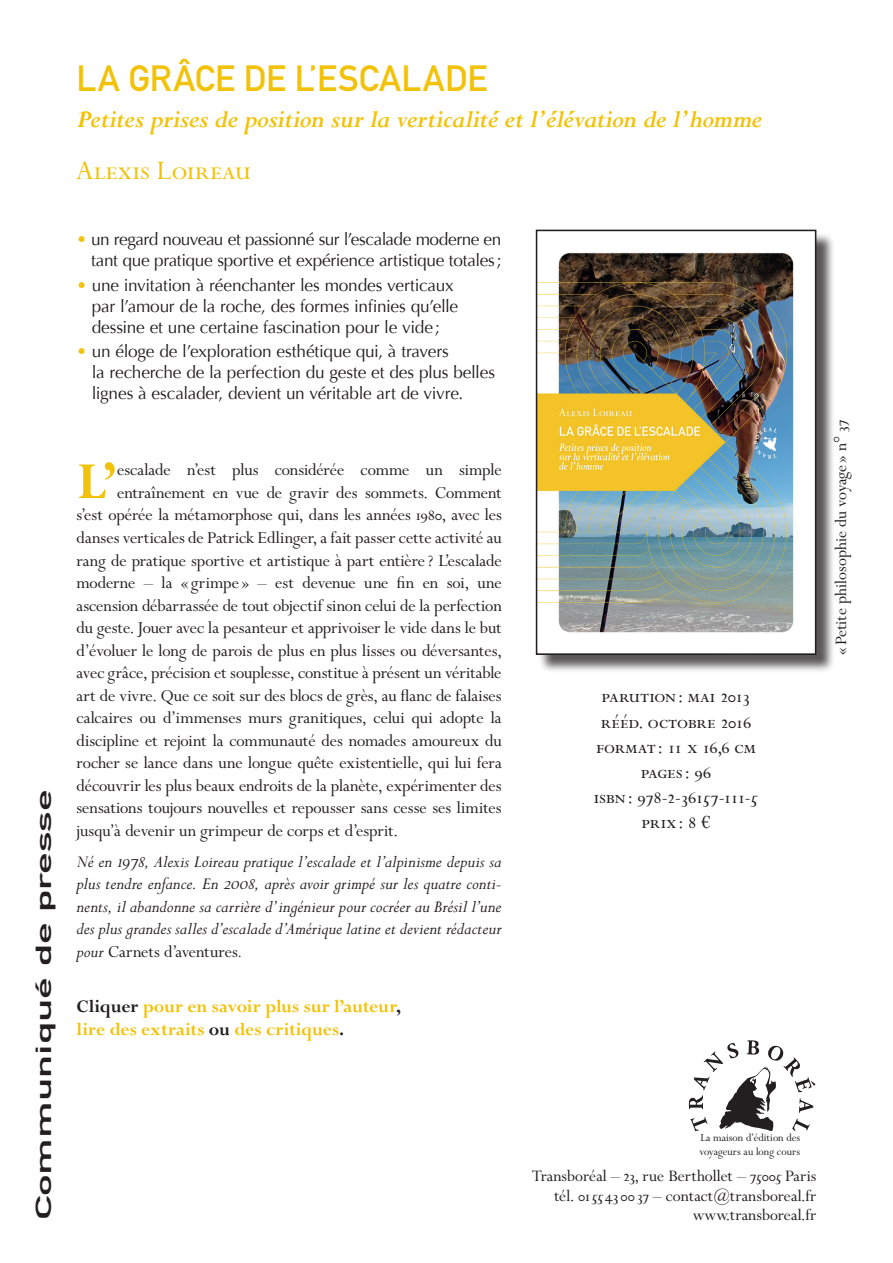
<style>
.page{position:relative;width:893px;height:1263px;background:#fff}
.page>*{position:absolute;margin:0;border:0;box-sizing:border-box;transform-origin:0 0}
.t1{font:700 57.15px "Perpetua MT Pro";color:#f2c209}
.t2{font:36px "DIN Mittelschrift LTCE";letter-spacing:.005em;color:#f2c209}
.t3{font:30px "Perpetua MT Pro";letter-spacing:.02em;color:#f2c209}
.t4{font:italic 700 27px "Perpetua MT Pro";letter-spacing:-.015em;color:#f2c209}
.t5{font:21.6px "DIN Mittelschrift LTCE";color:#231f20;scale:2 1}
.t6{font:21px/25.2px "Perpetua MT Pro";letter-spacing:.025em;color:#231f20;text-align:center}
.t7{font:700 19.5px/23.4px "Perpetua MT Pro";letter-spacing:-.005em;color:#f2c209}
.t8{font:18.75px "Perpetua MT Pro";letter-spacing:-.01em;color:#231f20}
.t9{font:italic 18.75px/22.5px "Perpetua MT Pro";letter-spacing:-.005em;color:#231f20;text-align:justify}
.t10{font:18px/19.5px "Perpetua MT Pro";color:#231f20;text-align:right}
.t11{font:17.25px/20.7px "Optima";letter-spacing:-.02em;color:#231f20}
.t12{font:12px/14.4px "Perpetua MT Pro";color:#231f20}
.s1{color:#f2c209}
.s2{font-style:normal}
.s3{color:#231f20}
</style>
<div class="page">
<svg style="left:689px;top:1040px;width:126px;height:91px"></svg>
<div style="left:538px;top:232px;width:297px;height:442px;background:#231f20;opacity:.75"></div>
<img style="left:539px;top:233px;width:274px;height:419px">
<div style="left:536px;top:230px;width:280px;height:425px;border:2px solid #231f20"></div>
<h2 class="t2" style="left:77px;top:57px;width:412px">LA GRÂCE DE L’ESCALADE</h2>
<h3 class="t4" style="left:77px;top:104px;width:688px">Petites prises de position sur la verticalité et l’élévation de l’homme</h3>
<h3 class="t3" style="left:77px;top:153px;width:176px">Alexis Loireau</h3>
<p class="t11" style="left:77px;top:229px;width:427px;text-align:right"><span class="s1">•</span> un regard nouveau et passionné sur l’escalade moderne en tant que pratique sportive et expérience artistique totales;</p>
<p class="t11" style="left:92px;top:275px;width:368px;text-indent:-15px"><span class="s1">•</span> une invitation à réenchanter les mondes verticaux par l’amour de la roche, des formes infinies qu’elle dessine et une certaine fascination pour le vide ;</p>
<p class="t11" style="left:92px;top:341px;width:405px;text-indent:-15px"><span class="s1">•</span> un éloge de l’exploration esthétique qui, à travers<br>la recherche de la perfection du geste et des plus belles lignes à escalader, devient un véritable art de vivre.</p>
<p class="t5" style="left:31px;top:1220px;width:217px;rotate:-90deg">COMMUNIQUÉ DE PRESSE</p>
<h1 class="t1" style="left:77px;top:449px;width:42px">L’</h1>
<p class="t8" style="left:117px;top:459px;width:386px">escalade n’est plus considérée comme un simple</p>
<p class="t8" style="left:117px;top:482px;width:386px">entraînement en vue de gravir des sommets. Comment</p>
<p class="t8" style="left:77px;top:504px;width:427px">s’est opérée la métamorphose qui, dans les années 1980, avec les</p>
<p class="t8" style="left:77px;top:527px;width:427px">danses verticales de Patrick Edlinger, a fait passer cette activité au</p>
<p class="t8" style="left:77px;top:549px;width:427px">rang de pratique sportive et artistique à part entière? L’escalade</p>
<p class="t8" style="left:77px;top:572px;width:427px">moderne – la « grimpe » – est devenue une fin en soi, une</p>
<p class="t8" style="left:77px;top:594px;width:427px">ascension débarrassée de tout objectif sinon celui de la perfection</p>
<p class="t8" style="left:77px;top:617px;width:427px">du geste. Jouer avec la pesanteur et apprivoiser le vide dans le but</p>
<p class="t8" style="left:77px;top:639px;width:427px">d’évoluer le long de parois de plus en plus lisses ou déversantes,</p>
<p class="t8" style="left:77px;top:662px;width:427px">avec grâce, précision et souplesse, constitue à présent un véritable</p>
<p class="t8" style="left:77px;top:684px;width:427px">art de vivre. Que ce soit sur des blocs de grès, au flanc de falaises</p>
<p class="t8" style="left:77px;top:707px;width:427px">calcaires ou d’immenses murs granitiques, celui qui adopte la</p>
<p class="t8" style="left:77px;top:729px;width:427px">discipline et rejoint la communauté des nomades amoureux du</p>
<p class="t8" style="left:77px;top:752px;width:427px">rocher se lance dans une longue quête existentielle, qui lui fera</p>
<p class="t8" style="left:77px;top:774px;width:427px">découvrir les plus beaux endroits de la planète, expérimenter des</p>
<p class="t8" style="left:77px;top:797px;width:427px">sensations toujours nouvelles et repousser sans cesse ses limites</p>
<p class="t8" style="left:77px;top:819px;width:323px">jusqu’à devenir un grimpeur de corps et d’esprit.</p>
<p class="t9" style="left:77px;top:850px;width:427px">Né en 1978, Alexis Loireau pratique l’escalade et l’alpinisme depuis sa plus tendre enfance. En 2008, après avoir grimpé sur les quatre conti&shy;nents, il abandonne sa carrière d’ingénieur pour cocréer au Brésil l’une des plus grandes salles d’escalade d’Amérique latine et devient rédacteur pour <span class="s2">Carnets d’aventures</span>.</p>
<p class="t7" style="left:77px;top:995px;width:326px"><span class="s3">Cliquer</span> pour en savoir plus sur l’auteur<span class="s3">, </span>lire des extraits <span class="s3">ou</span> des critiques<span class="s3">.</span></p>
<p class="t6" style="left:594px;top:684px;width:166px">parution : mai 2013 rééd. octobre 2016 format : 11 x 16,6 cm pages: 96<br>isbn : 978-2-36157-111-5 prix: 8 €</p>
<p class="t10" style="left:831px;top:655px;width:236px;rotate:-90deg">« Petite philosophie du voyage » n° 37</p>
<p class="t12" style="left:699px;top:1130px;width:102px">La maison d’édition des voyageurs au long cours</p>
<p class="t10" style="left:532px;top:1167px;width:286px">Transboréal – 23, rue Berthollet – 75005 Paris tél. 0155 43 00 37 – contact@transboreal.fr www.transboreal.fr</p>
</div>
